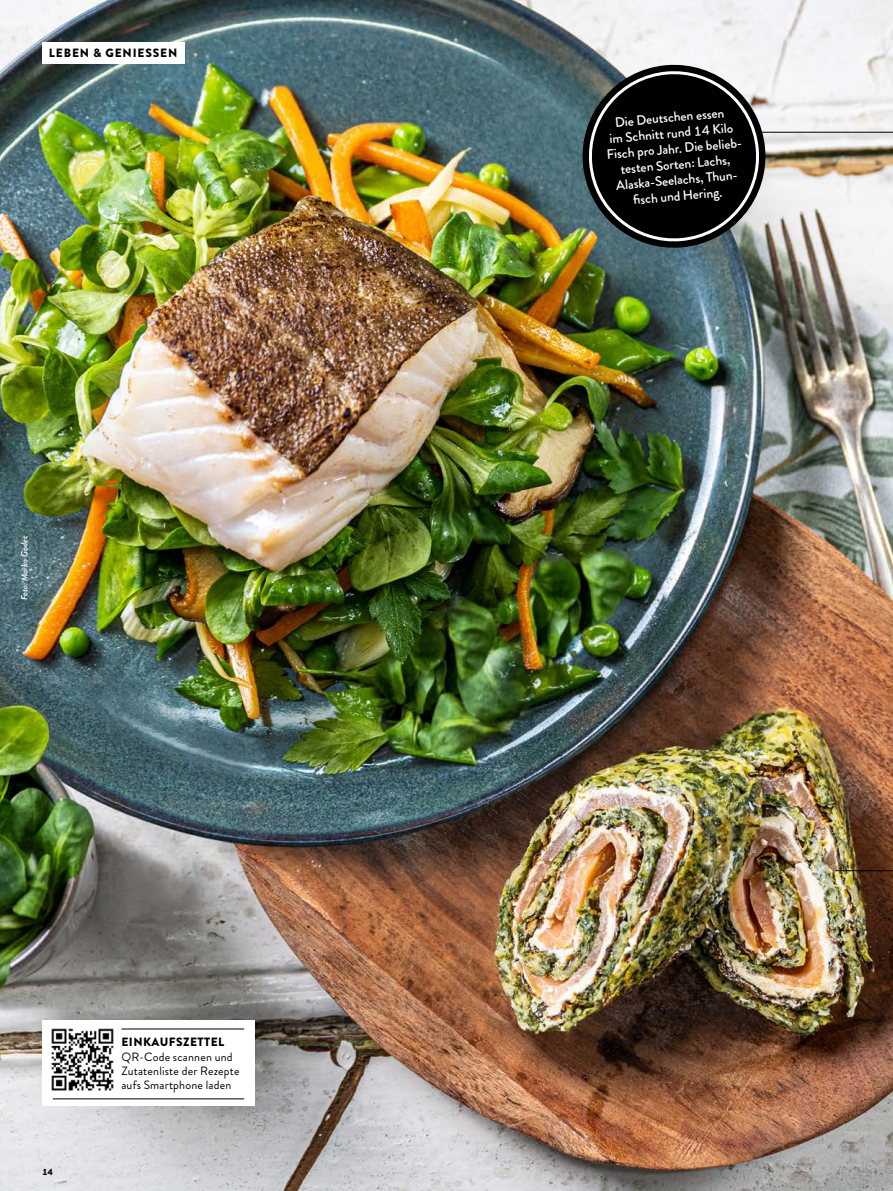
<style>
.page{position:relative;width:893px;height:1191px;background:#fff}
.page>*{position:absolute;margin:0;border:0;box-sizing:border-box;transform-origin:0 0}
.t1{font:500 13.5px/15.8px "Brandon Grotesque";color:#fff;text-align:center}
.t2{font:12px/14.2px "Brandon Grotesque";letter-spacing:.015em;color:#000}
.t3{font:900 12px "Brandon Grotesque";letter-spacing:.07em;color:#000}
.t4{font:900 12px "Brandon Grotesque";letter-spacing:.05em;color:#000}
.t5{font:italic 500 9px "Brandon Grotesque";color:#fff}
.t6{font:900 9px "Brandon Grotesque";color:#000}
</style>
<div class="page">
<img style="left:0;top:0;width:893px;height:1191px">
<div style="left:43px;top:1020px;width:212px;height:86px;background:#fff"></div>
<hr style="left:121px;top:1028px;width:123px;height:1px;background:#000">
<hr style="left:53px;top:1098px;width:191px;height:1px;background:#000">
<img style="left:51px;top:1028px;width:63px;height:63px">
<hr style="left:836px;top:870px;width:57px;height:1px;background:#000">
<hr style="left:710px;top:132px;width:183px;height:1px;background:#000">
<svg style="left:578px;top:61px;width:191px;height:191px;background:#353837"></svg>
<div style="left:43px;top:43px;width:142px;height:21px;background:#fff"></div>
<p class="t3" style="left:49px;top:45px;width:130px">LEBEN &amp; GENIESSEN</p>
<p class="t5" style="left:18px;top:600px;width:67px;rotate:-90deg">Foto: Marko Godec</p>
<p class="t6" style="left:43px;top:1165px;width:12px">14</p>
<p class="t4" style="left:122px;top:1033px;width:104px">EINKAUFSZETTEL</p>
<p class="t2" style="left:121px;top:1049px;width:120px">QR-Code scannen und<br>Zutatenliste der Rezepte aufs Smartphone laden</p>
<p class="t1" style="left:603px;top:115px;width:139px;rotate:-5deg">Die Deutschen essen<br>im Schnitt rund 14 Kilo<br>Fisch pro Jahr. Die belieb&shy;testen Sorten: Lachs,<br>Alaska-Seelachs, Thun-<br>fi sch und Hering.</p>
</div>
